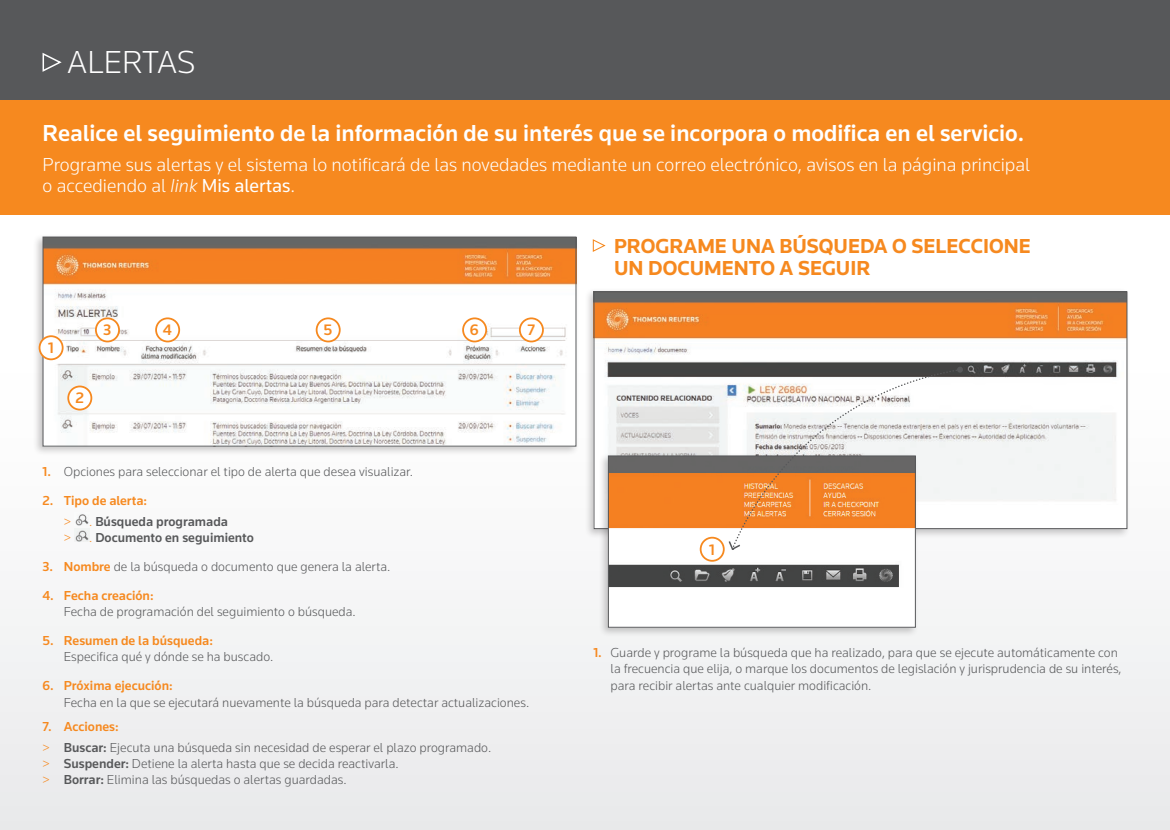
<style>
.page{position:relative;width:1170px;height:830px;background:#fff}
.page>*{position:absolute;margin:0;border:0;box-sizing:border-box;transform-origin:0 0}
.Cabezal{font:300 33px "Knowledge";color:#fff}
.Titulo{font:500 24px "Knowledge";color:#fff}
.Titulo_02{font:700 21px "Knowledge";color:#f6891f}
.Texto_02{font:300 19.5px "Knowledge";color:#fff}
.Titulo-2{font:500 15.75px "Knowledge";color:#f6891f}
.Texto{font:300 13.5px "Knowledge";color:#57585a}
.Texto_Bullets{font:300 13.5px "Knowledge";color:#57585a}
.Texto-2{font:500 13.5px "Knowledge";color:#f6891f}
.Texto-3{font:500 13.5px "Knowledge";color:#57585a}
.s1{font-style:italic}
.s2{font-weight:400}
.s3{font-weight:500;color:#f6891f}
.s4{font-weight:300;color:#f6891f}
.s5{color:#f6891f}
.s6{font-weight:500}
</style>
<div class="page">
<div style="left:0;top:238px;width:1169px;height:591px;background:linear-gradient(to right,#f3f3f4,#f2f3f3)"></div>
<div style="left:0;top:100px;width:1169px;height:114px;background:#f6891f"></div>
<div style="left:0;top:0;width:1169px;height:100px;background:#57585a"></div>
<img style="left:74px;top:512px;width:15px;height:13px">
<img style="left:74px;top:528px;width:15px;height:13px">
<svg style="left:42px;top:52px;width:20px;height:20px"></svg>
<div style="left:33px;top:233px;width:547px;height:222px;background:#231f20;opacity:.25"></div>
<img style="left:45px;top:238px;width:529px;height:206px">
<div style="left:43px;top:236px;width:533px;height:210px;border:1px solid #57585a"></div>
<div style="left:583px;top:287px;width:547px;height:251px;background:#231f20;opacity:.25"></div>
<img style="left:595px;top:293px;width:530px;height:233px">
<div style="left:598px;top:451px;width:321px;height:185px;background:#231f20;opacity:.25"></div>
<img style="left:610px;top:457px;width:303px;height:168px">
<div style="left:608px;top:455px;width:307px;height:172px;border:1px solid #57585a"></div>
<div style="left:40px;top:336px;width:23px;height:23px;background:#fff;border-radius:50%"></div>
<div style="left:39px;top:335px;width:25px;height:25px;border:2px solid #f6891f;border-radius:50%"></div>
<div style="left:68px;top:386px;width:23px;height:23px;background:#fff;border-radius:50%"></div>
<div style="left:67px;top:385px;width:25px;height:25px;border:2px solid #f6891f;border-radius:50%"></div>
<div style="left:156px;top:318px;width:23px;height:23px;background:#fff;border-radius:50%"></div>
<div style="left:155px;top:317px;width:25px;height:25px;border:2px solid #f6891f;border-radius:50%"></div>
<div style="left:96px;top:318px;width:23px;height:23px;background:#fff;border-radius:50%"></div>
<div style="left:95px;top:317px;width:25px;height:25px;border:2px solid #f6891f;border-radius:50%"></div>
<div style="left:316px;top:318px;width:24px;height:23px;background:#fff;border-radius:50%"></div>
<div style="left:316px;top:317px;width:24px;height:25px;border:2px solid #f6891f;border-radius:50%"></div>
<div style="left:463px;top:318px;width:23px;height:23px;background:#fff;border-radius:50%"></div>
<div style="left:462px;top:317px;width:25px;height:25px;border:2px solid #f6891f;border-radius:50%"></div>
<div style="left:700px;top:537px;width:23px;height:23px;background:#fff;border-radius:50%"></div>
<div style="left:699px;top:536px;width:25px;height:25px;border:2px solid #f6891f;border-radius:50%"></div>
<div style="left:520px;top:318px;width:23px;height:23px;background:#fff;border-radius:50%"></div>
<div style="left:519px;top:317px;width:25px;height:25px;border:2px solid #f6891f;border-radius:50%"></div>
<svg style="left:592px;top:238px;width:13px;height:15px"></svg>
<svg style="left:731px;top:368px;width:229px;height:180px"></svg>
<svg style="left:727px;top:539px;width:14px;height:12px"></svg>
<svg style="left:956px;top:366px;width:6px;height:6px"></svg>
<p class="Cabezal" style="left:67px;top:42px;width:130px">ALERTAS</p>
<p class="Titulo" style="left:43px;top:118px;width:983px">Realice el seguimiento de la información de su interés que se incorpora o modifica en el servicio.</p>
<p class="Texto_02" style="left:43px;top:152px;width:989px">Programe sus alertas y el sistema lo notificará de las novedades mediante un correo electrónico, avisos en la página principal</p>
<p class="Texto_02" style="left:43px;top:173px;width:254px">o accediendo al <span class="s1">link</span> <span class="s2">Mis alertas</span>.</p>
<p class="Titulo-2" style="left:48px;top:338px;width:7px">1</p>
<p class="Titulo-2" style="left:103px;top:320px;width:10px">3</p>
<p class="Titulo-2" style="left:163px;top:320px;width:11px">4</p>
<p class="Titulo-2" style="left:323px;top:320px;width:10px">5</p>
<p class="Titulo-2" style="left:470px;top:320px;width:10px">6</p>
<p class="Titulo-2" style="left:75px;top:388px;width:10px">2</p>
<p class="Titulo-2" style="left:527px;top:320px;width:9px">7</p>
<p class="Texto" style="left:43px;top:463px;width:372px"><span class="s3">1.</span> Opciones para seleccionar el tipo de alerta que desea visualizar.</p>
<p class="Texto-2" style="left:43px;top:492px;width:106px">2. Tipo de alerta:</p>
<p class="Texto-3" style="left:64px;top:512px;width:166px"><span class="s4">&gt; .</span> Búsqueda programada</p>
<p class="Texto-3" style="left:64px;top:529px;width:192px"><span class="s4">&gt; .</span> Documento en seguimiento</p>
<p class="Texto" style="left:43px;top:557px;width:349px"><span class="s3">3. Nombre</span> de la búsqueda o documento que genera la alerta.</p>
<p class="Texto-2" style="left:43px;top:586px;width:113px">4. Fecha creación:</p>
<p class="Texto" style="left:64px;top:603px;width:293px">Fecha de programación del seguimiento o búsqueda.</p>
<p class="Texto-2" style="left:43px;top:632px;width:172px">5. Resumen de la búsqueda:</p>
<p class="Texto" style="left:64px;top:648px;width:211px">Especifica qué y dónde se ha buscado.</p>
<p class="Texto-2" style="left:43px;top:677px;width:132px">6. Próxima ejecución:</p>
<p class="Texto" style="left:64px;top:693px;width:467px">Fecha en la que se ejecutará nuevamente la búsqueda para detectar actualizaciones.</p>
<p class="Texto-2" style="left:43px;top:718px;width:78px">7. Acciones:</p>
<p class="Texto" style="left:43px;top:738px;width:450px"><span class="s5">&gt;</span> <span class="s6">Buscar:</span> Ejecuta una búsqueda sin necesidad de esperar el plazo programado.</p>
<p class="Texto" style="left:43px;top:754px;width:357px"><span class="s5">&gt;</span> <span class="s6">Suspender:</span> Detiene la alerta hasta que se decida reactivarla.</p>
<p class="Texto" style="left:43px;top:771px;width:305px"><span class="s5">&gt;</span> <span class="s6">Borrar:</span> Elimina las búsquedas o alertas guardadas.</p>
<p class="Titulo_02" style="left:614px;top:233px;width:418px">PROGRAME UNA BÚSQUEDA O SELECCIONE</p>
<p class="Titulo_02" style="left:614px;top:255px;width:258px">UN DOCUMENTO A SEGUIR</p>
<p class="Titulo-2" style="left:709px;top:539px;width:7px">1</p>
<p class="Texto_Bullets" style="left:593px;top:644px;width:526px"><span class="s3">1.</span> Guarde y programe la búsqueda que ha realizado, para que se ejecute automáticamente con</p>
<p class="Texto_Bullets" style="left:610px;top:660px;width:512px">la frecuencia que elija, o marque los documentos de legislación y jurisprudencia de su interés,</p>
<p class="Texto_Bullets" style="left:610px;top:676px;width:262px">para recibir alertas ante cualquier modificación.</p>
</div>
